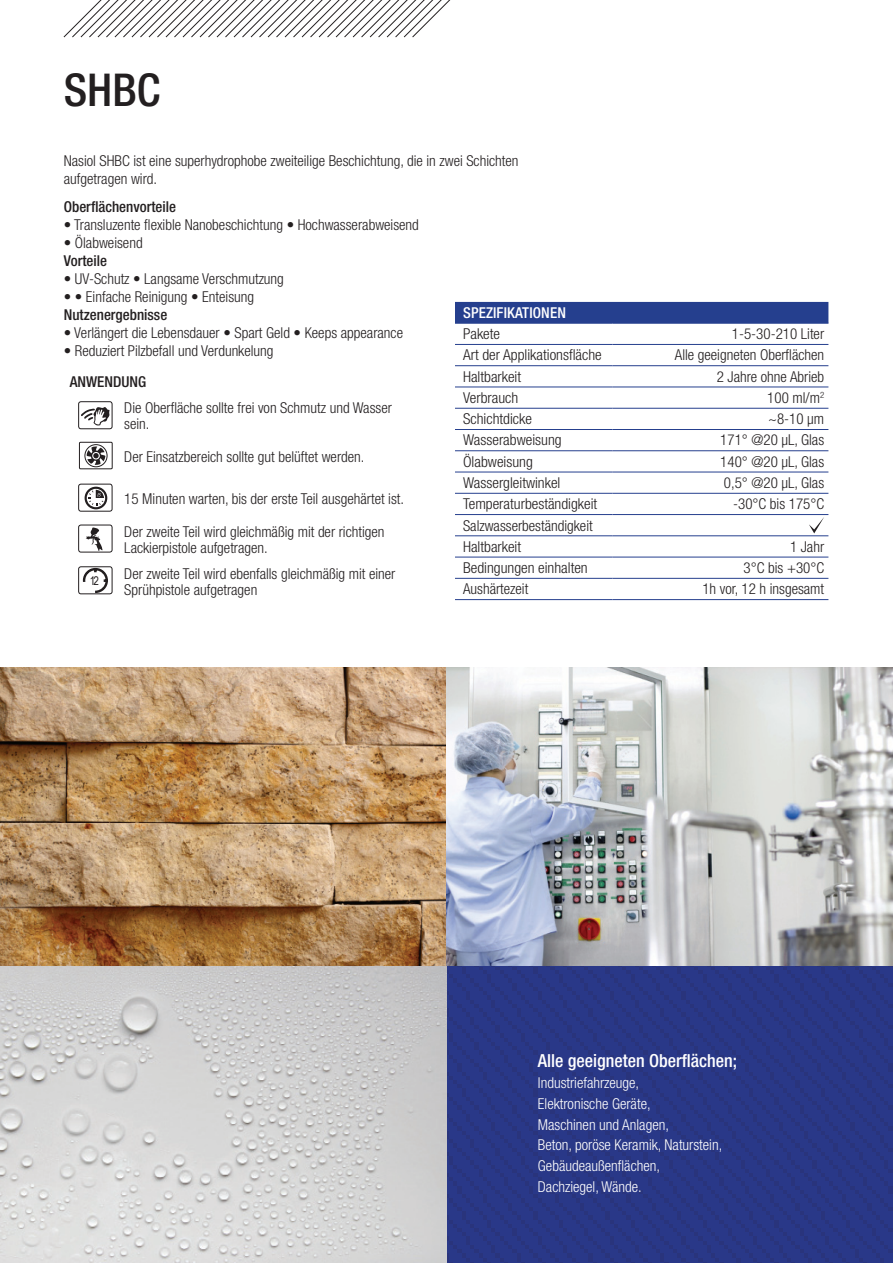
<style>
.page{position:relative;width:893px;height:1263px;background:#fff}
.page>*{position:absolute;margin:0;border:0;box-sizing:border-box;transform-origin:0 0}
.t1{font:500 condensed 45.3px "Helvetica Neue LT Pro";color:#231f20}
.t2{font:500 condensed 18px "Helvetica Neue LT Pro";color:#fff}
.t3{font:300 condensed 15px/16.5px "Helvetica Neue LT Pro";color:#231f20}
.t4{font:300 condensed 15px/20.7px "Helvetica Neue LT Pro";color:#fff}
.t5{font:500 condensed 15px "Helvetica Neue LT Pro";color:#231f20}
.t6{font:500 condensed 15px "Helvetica Neue LT Pro";letter-spacing:.01em;color:#fff}
.t7{font:12px "Arial Narrow";color:#231f20}
</style>
<div class="page">
<svg style="left:63px;top:0;width:388px;height:38px"></svg>
<svg style="left:81px;top:407px;width:29px;height:19px"></svg>
<div style="left:78px;top:401px;width:34px;height:28px;border:1px solid #231f20;border-radius:2px"></div>
<svg style="left:86px;top:446px;width:19px;height:19px"></svg>
<div style="left:85px;top:444px;width:22px;height:23px;border:1px solid #231f20;border-radius:50%"></div>
<div style="left:79px;top:442px;width:33px;height:27px;border:1px solid #231f20"></div>
<svg style="left:85px;top:487px;width:22px;height:22px"></svg>
<div style="left:78px;top:484px;width:34px;height:27px;border:1px solid #231f20;border-radius:2px"></div>
<svg style="left:86px;top:527px;width:17px;height:23px"></svg>
<div style="left:78px;top:525px;width:34px;height:27px;border:1px solid #231f20;border-radius:2px"></div>
<svg style="left:82px;top:568px;width:26px;height:24px"></svg>
<div style="left:78px;top:566px;width:34px;height:28px;border:1px solid #231f20;border-radius:2px"></div>
<div style="left:455px;top:302px;width:373px;height:21px;background:#253f8e"></div>
<hr style="left:455px;top:344px;width:157px;height:1px;background:#253f8e">
<hr style="left:612px;top:344px;width:216px;height:1px;background:#253f8e">
<hr style="left:455px;top:365px;width:157px;height:1px;background:#253f8e">
<hr style="left:612px;top:365px;width:216px;height:1px;background:#253f8e">
<hr style="left:455px;top:387px;width:157px;height:1px;background:#253f8e">
<hr style="left:612px;top:387px;width:216px;height:1px;background:#253f8e">
<hr style="left:455px;top:408px;width:157px;height:1px;background:#253f8e">
<hr style="left:612px;top:408px;width:216px;height:1px;background:#253f8e">
<hr style="left:455px;top:429px;width:157px;height:1px;background:#253f8e">
<hr style="left:612px;top:429px;width:216px;height:1px;background:#253f8e">
<hr style="left:455px;top:450px;width:157px;height:1px;background:#253f8e">
<hr style="left:612px;top:450px;width:216px;height:1px;background:#253f8e">
<hr style="left:455px;top:472px;width:157px;height:1px;background:#253f8e">
<hr style="left:612px;top:472px;width:216px;height:1px;background:#253f8e">
<hr style="left:455px;top:493px;width:157px;height:1px;background:#253f8e">
<hr style="left:612px;top:493px;width:216px;height:1px;background:#253f8e">
<hr style="left:455px;top:514px;width:157px;height:1px;background:#253f8e">
<hr style="left:612px;top:514px;width:216px;height:1px;background:#253f8e">
<hr style="left:455px;top:535px;width:157px;height:1px;background:#253f8e">
<hr style="left:612px;top:535px;width:216px;height:1px;background:#253f8e">
<hr style="left:455px;top:557px;width:157px;height:1px;background:#253f8e">
<hr style="left:612px;top:557px;width:216px;height:1px;background:#253f8e">
<hr style="left:455px;top:578px;width:157px;height:1px;background:#253f8e">
<hr style="left:612px;top:578px;width:216px;height:1px;background:#253f8e">
<hr style="left:455px;top:599px;width:157px;height:1px;background:#253f8e">
<hr style="left:612px;top:599px;width:216px;height:1px;background:#253f8e">
<hr style="left:455px;top:323px;width:157px;height:1px;background:#253f8e">
<hr style="left:612px;top:323px;width:216px;height:1px;background:#253f8e">
<svg style="left:809px;top:517px;width:15px;height:16px"></svg>
<img style="left:446px;top:965px;width:447px;height:298px">
<img style="left:0;top:668px;width:446px;height:595px">
<img style="left:446px;top:668px;width:447px;height:297px">
<h1 class="t1" style="left:64px;top:63px;width:98px">SHBC</h1>
<p class="t3" style="left:64px;top:151px;width:456px;line-height:18px">Nasiol SHBC ist eine superhydrophobe zweiteilige Beschichtung, die in zwei Schichten aufgetragen wird.</p>
<p class="t5" style="left:64px;top:198px;width:114px">Oberflächenvorteile</p>
<p class="t3" style="left:64px;top:216px;width:357px">• Transluzente flexible Nanobeschichtung • Hochwasserabweisend</p>
<p class="t3" style="left:64px;top:234px;width:80px">• Ölabweisend</p>
<p class="t5" style="left:64px;top:252px;width:45px">Vorteile</p>
<p class="t3" style="left:64px;top:270px;width:222px">• UV-Schutz • Langsame Verschmutzung</p>
<p class="t3" style="left:64px;top:288px;width:192px">• • Einfache Reinigung • Enteisung</p>
<p class="t5" style="left:64px;top:306px;width:105px">Nutzenergebnisse</p>
<p class="t3" style="left:64px;top:324px;width:341px">• Verlängert die Lebensdauer • Spart Geld • Keeps appearance</p>
<p class="t3" style="left:64px;top:342px;width:211px">• Reduziert Pilzbefall und Verdunkelung</p>
<p class="t5" style="left:70px;top:373px;width:78px">ANWENDUNG</p>
<p class="t3" style="left:124px;top:399px;width:269px">Die Oberfläche sollte frei von Schmutz und Wasser sein.</p>
<p class="t3" style="left:124px;top:449px;width:242px">Der Einsatzbereich sollte gut belüftet werden.</p>
<p class="t3" style="left:124px;top:490px;width:281px">15 Minuten warten, bis der erste Teil ausgehärtet ist.</p>
<p class="t3" style="left:124px;top:523px;width:262px">Der zweite Teil wird gleichmäßig mit der richtigen<br>Lackierpistole aufgetragen.</p>
<p class="t7" style="left:90px;top:572px;width:11px">12</p>
<p class="t3" style="left:124px;top:565px;width:273px">Der zweite Teil wird ebenfalls gleichmäßig mit einer<br>Sprühpistole aufgetragen</p>
<p class="t6" style="left:463px;top:304px;width:104px">SPEZIFIKATIONEN</p>
<p class="t3" style="left:463px;top:325px;width:39px">Pakete</p>
<p class="t3" style="left:732px;top:325px;width:94px">1-5-30-210 Liter</p>
<p class="t3" style="left:463px;top:347px;width:140px">Art der Applikationsfläche</p>
<p class="t3" style="left:675px;top:347px;width:151px">Alle geeigneten Oberflächen</p>
<p class="t3" style="left:463px;top:368px;width:60px">Haltbarkeit</p>
<p class="t3" style="left:717px;top:368px;width:109px">2 Jahre ohne Abrieb</p>
<p class="t3" style="left:463px;top:389px;width:57px">Verbrauch</p>
<p class="t3" style="left:767px;top:389px;width:58px">100 ml/m<sup>2</sup></p>
<p class="t3" style="left:463px;top:411px;width:70px">Schichtdicke</p>
<p class="t3" style="left:768px;top:411px;width:58px">~8-10 μm</p>
<p class="t3" style="left:463px;top:432px;width:100px">Wasserabweisung</p>
<p class="t3" style="left:720px;top:432px;width:105px">171° @20 μL, Glas</p>
<p class="t3" style="left:463px;top:453px;width:71px">Ölabweisung</p>
<p class="t3" style="left:720px;top:453px;width:105px">140° @20 μL, Glas</p>
<p class="t3" style="left:463px;top:474px;width:99px">Wassergleitwinkel</p>
<p class="t3" style="left:724px;top:474px;width:102px">0,5° @20 μL, Glas</p>
<p class="t3" style="left:463px;top:496px;width:136px">Temperaturbeständigkeit</p>
<p class="t3" style="left:733px;top:496px;width:93px">-30°C bis 175°C</p>
<p class="t3" style="left:463px;top:514px;width:131px;line-height:21.3px">Salzwasserbeständigkeit<br>Haltbarkeit</p>
<p class="t3" style="left:790px;top:538px;width:36px">1 Jahr</p>
<p class="t3" style="left:463px;top:559px;width:126px">Bedingungen einhalten</p>
<p class="t3" style="left:744px;top:559px;width:82px">3°C bis +30°C</p>
<p class="t3" style="left:463px;top:581px;width:67px">Aushärtezeit</p>
<p class="t3" style="left:702px;top:581px;width:123px">1h vor, 12 h insgesamt</p>
<p class="t2" style="left:538px;top:1050px;width:201px">Alle geeigneten Oberflächen;</p>
<p class="t4" style="left:538px;top:1072px;width:186px">Industriefahrzeuge,<br>Elektronische Geräte,<br>Maschinen und Anlagen,<br>Beton, poröse Keramik, Naturstein,<br>Gebäudeaußenflächen,<br>Dachziegel, Wände.</p>
</div>
